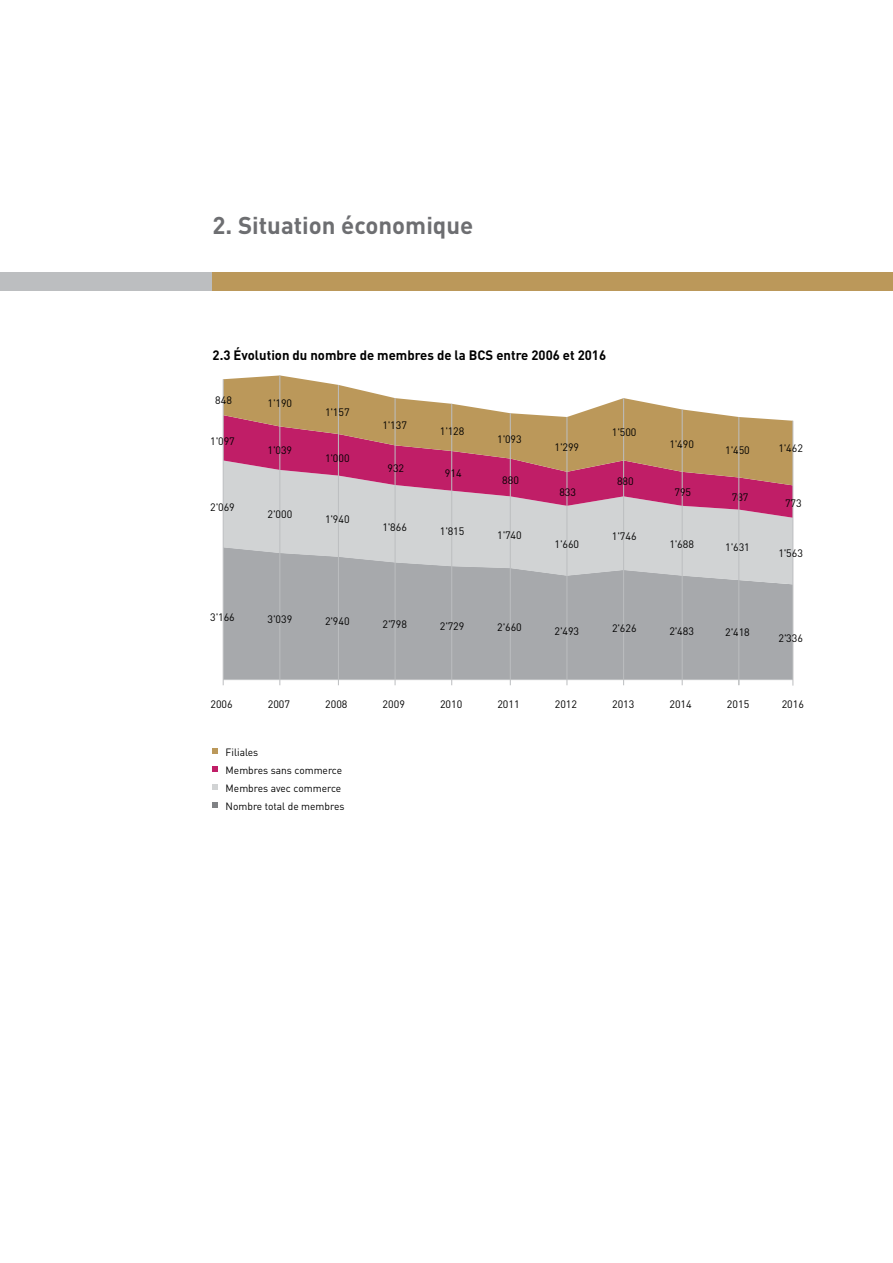
<style>
.page{position:relative;width:893px;height:1263px;background:#fff}
.page>*{position:absolute;margin:0;border:0;box-sizing:border-box;transform-origin:0 0}
.t1{font:700 24px "DIN";color:#6d6e71}
.t2{font:700 13.5px "DIN";color:#000}
.t3{font:10.65px "DIN";color:#000}
.t4{font:10.5px/18px "DIN";color:#000}
</style>
<div class="page">
<div style="left:0;top:272px;width:213px;height:18px;background:#bcbec0"></div>
<div style="left:213px;top:272px;width:680px;height:18px;background:#bb985a"></div>
<svg style="left:213px;top:785px;width:5px;height:5px"></svg>
<svg style="left:213px;top:803px;width:5px;height:5px"></svg>
<svg style="left:213px;top:749px;width:5px;height:5px"></svg>
<svg style="left:213px;top:767px;width:5px;height:5px"></svg>
<div style="left:224px;top:584px;width:568px;height:95px;background:#a7a9ac"></div>
<hr style="left:223px;top:679px;width:570px;height:1px;background:#bcbec0">
<svg style="left:224px;top:518px;width:568px;height:66px;background:#c6c8c9"></svg>
<svg style="left:224px;top:485px;width:568px;height:33px;background:#cb97af"></svg>
<svg style="left:224px;top:375px;width:569px;height:110px"></svg>
<hr style="left:223px;top:379px;width:1px;height:306px;background:#bcbec0">
<hr style="left:279px;top:375px;width:1px;height:310px;background:#bcbec0">
<hr style="left:338px;top:385px;width:1px;height:300px;background:#bcbec0">
<hr style="left:395px;top:398px;width:1px;height:287px;background:#bcbec0">
<hr style="left:451px;top:404px;width:1px;height:281px;background:#bcbec0">
<hr style="left:510px;top:413px;width:1px;height:272px;background:#bcbec0">
<hr style="left:567px;top:417px;width:1px;height:268px;background:#bcbec0">
<hr style="left:623px;top:398px;width:1px;height:287px;background:#bcbec0">
<hr style="left:682px;top:409px;width:1px;height:276px;background:#bcbec0">
<hr style="left:738px;top:417px;width:1px;height:268px;background:#bcbec0">
<hr style="left:792px;top:421px;width:1px;height:265px;background:#bcbec0">
<h1 class="t1" style="left:213px;top:210px;width:262px">2. Situation économique</h1>
<p class="t2" style="left:213px;top:346px;width:395px">2.3 Évolution du nombre de membres de la BCS entre 2006 et 2016</p>
<p class="t3" style="left:215px;top:393px;width:18px">848</p>
<p class="t3" style="left:268px;top:397px;width:26px">1'190</p>
<p class="t3" style="left:210px;top:434px;width:26px">1'097</p>
<p class="t3" style="left:210px;top:500px;width:26px">2'069</p>
<p class="t3" style="left:268px;top:444px;width:26px">1'039</p>
<p class="t3" style="left:268px;top:507px;width:26px">2'000</p>
<p class="t3" style="left:325px;top:406px;width:26px">1'157</p>
<p class="t3" style="left:325px;top:451px;width:26px">1'000</p>
<p class="t3" style="left:325px;top:513px;width:26px">1'940</p>
<p class="t3" style="left:382px;top:418px;width:26px">1'137</p>
<p class="t3" style="left:440px;top:424px;width:26px">1'128</p>
<p class="t3" style="left:387px;top:462px;width:18px">932</p>
<p class="t3" style="left:445px;top:467px;width:18px">914</p>
<p class="t3" style="left:382px;top:520px;width:26px">1'866</p>
<p class="t3" style="left:440px;top:524px;width:26px">1'815</p>
<p class="t3" style="left:497px;top:432px;width:26px">1'093</p>
<p class="t3" style="left:502px;top:474px;width:18px">880</p>
<p class="t3" style="left:497px;top:528px;width:26px">1'740</p>
<p class="t3" style="left:555px;top:440px;width:26px">1'299</p>
<p class="t3" style="left:559px;top:485px;width:18px">833</p>
<p class="t3" style="left:555px;top:537px;width:26px">1'660</p>
<p class="t3" style="left:612px;top:425px;width:26px">1'500</p>
<p class="t3" style="left:617px;top:475px;width:18px">880</p>
<p class="t3" style="left:612px;top:530px;width:26px">1'746</p>
<p class="t3" style="left:669px;top:437px;width:26px">1'490</p>
<p class="t3" style="left:674px;top:485px;width:18px">795</p>
<p class="t3" style="left:669px;top:537px;width:26px">1'688</p>
<p class="t3" style="left:725px;top:443px;width:26px">1'450</p>
<p class="t3" style="left:732px;top:490px;width:18px">787</p>
<p class="t3" style="left:725px;top:541px;width:26px">1'631</p>
<p class="t3" style="left:210px;top:610px;width:26px">3'166</p>
<p class="t3" style="left:268px;top:613px;width:26px">3'039</p>
<p class="t3" style="left:325px;top:615px;width:26px">2'940</p>
<p class="t3" style="left:382px;top:618px;width:26px">2'798</p>
<p class="t3" style="left:440px;top:619px;width:26px">2'729</p>
<p class="t3" style="left:497px;top:621px;width:26px">2'660</p>
<p class="t3" style="left:555px;top:624px;width:26px">2'493</p>
<p class="t3" style="left:612px;top:621px;width:26px">2'626</p>
<p class="t3" style="left:669px;top:624px;width:26px">2'483</p>
<p class="t3" style="left:725px;top:626px;width:26px">2'418</p>
<p class="t3" style="left:778px;top:442px;width:26px">1'462</p>
<p class="t3" style="left:785px;top:496px;width:18px">773</p>
<p class="t3" style="left:778px;top:547px;width:26px">1'563</p>
<p class="t3" style="left:778px;top:632px;width:26px">2'336</p>
<p class="t3" style="left:210px;top:698px;width:24px">2006</p>
<p class="t3" style="left:268px;top:698px;width:24px">2007</p>
<p class="t3" style="left:325px;top:698px;width:24px">2008</p>
<p class="t3" style="left:383px;top:698px;width:24px">2009</p>
<p class="t3" style="left:440px;top:698px;width:24px">2010</p>
<p class="t3" style="left:497px;top:698px;width:24px">2011</p>
<p class="t3" style="left:555px;top:698px;width:24px">2012</p>
<p class="t3" style="left:612px;top:698px;width:24px">2013</p>
<p class="t3" style="left:669px;top:698px;width:24px">2014</p>
<p class="t3" style="left:727px;top:698px;width:24px">2015</p>
<p class="t3" style="left:782px;top:698px;width:24px">2016</p>
<p class="t4" style="left:226px;top:743px;width:120px">Filiales<br>Membres sans commerce<br>Membres avec commerce<br>Nombre total de membres</p>
</div>
